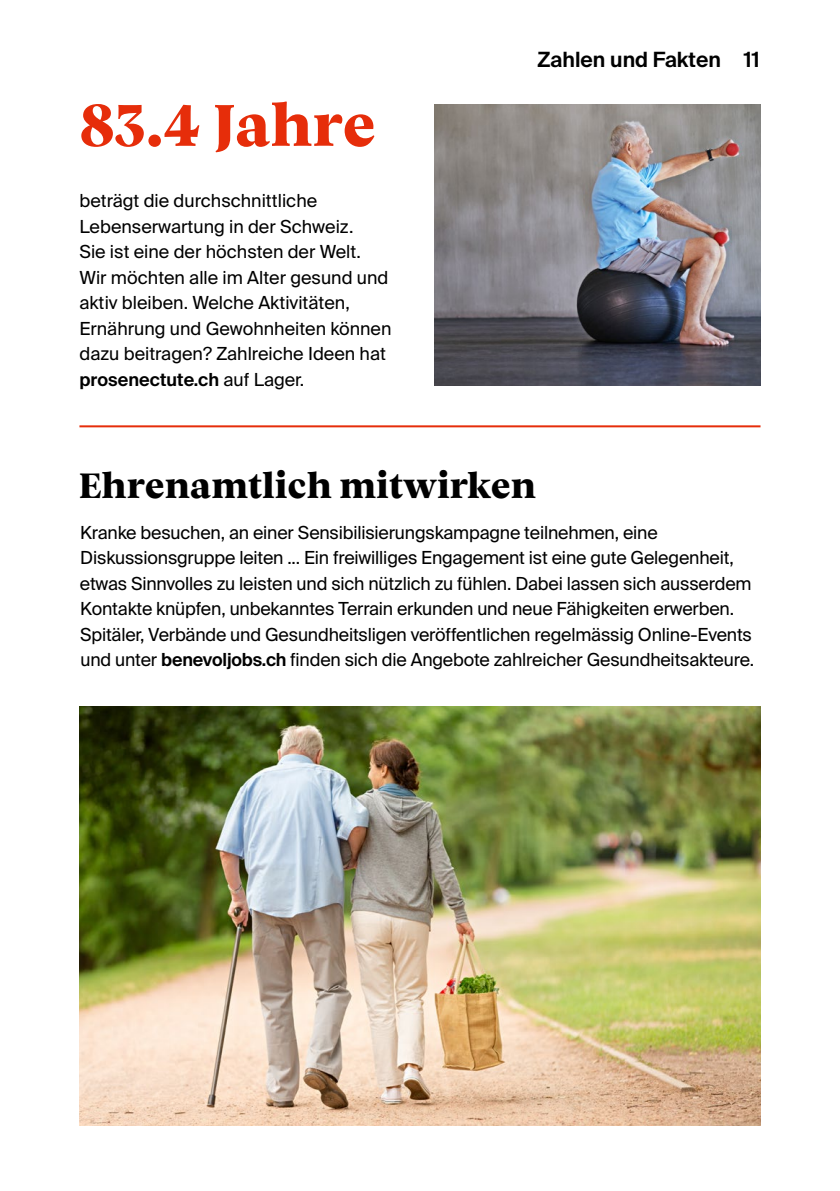
<style>
.page{position:relative;width:840px;height:1191px;background:#fff}
.page>*{position:absolute;margin:0;border:0;box-sizing:border-box;transform-origin:0 0}
.t1{font:800 60px "Vesterbro";color:#e62d0a}
.t2{font:800 36px "Vesterbro";color:#000}
.t3{font:600 21px "Suisse Intl";color:#000}
.t4{font:18px/25.6px "Suisse Intl";letter-spacing:-.01em;color:#000}
.s1{font-weight:600}
</style>
<div class="page">
<img style="left:79px;top:706px;width:680px;height:419px">
<img style="left:434px;top:105px;width:326px;height:280px">
<hr style="left:79px;top:425px;width:681px;height:2px;background:#e62d0a">
<h1 class="t1" style="left:79px;top:81px;width:298px">83.4 Jahre</h1>
<p class="t4" style="left:79px;top:188px;width:313px">beträgt die durchschnittliche Lebenserwartung in der Schweiz.<br>Sie ist eine der höchsten der Welt.<br>Wir möchten alle im Alter gesund und aktiv bleiben. Welche Aktivitäten, Ernährung und Gewohnheiten können dazu beitragen? Zahlreiche Ideen hat <span class="s1">prosenectute.ch</span> auf Lager.</p>
<p class="t3" style="left:537px;top:47px;width:185px">Zahlen und Fakten</p>
<p class="t3" style="left:743px;top:47px;width:18px">11</p>
<h2 class="t2" style="left:79px;top:459px;width:458px">Ehrenamtlich mitwirken</h2>
<p class="t4" style="left:80px;top:520px;width:675px">Kranke besuchen, an einer Sensibilisierungskampagne teilnehmen, eine Diskussionsgruppe leiten ... Ein freiwilliges Engagement ist eine gute Gelegenheit, etwas Sinnvolles zu leisten und sich nützlich zu fühlen. Dabei lassen sich ausserdem Kontakte knüpfen, unbekanntes Terrain erkunden und neue Fähigkeiten erwerben.<br>Spitäler, Verbände und Gesundheitsligen veröffentlichen regelmässig Online-Events und unter <span class="s1">benevoljobs.ch</span> finden sich die Angebote zahlreicher Gesundheitsakteure.</p>
</div>
